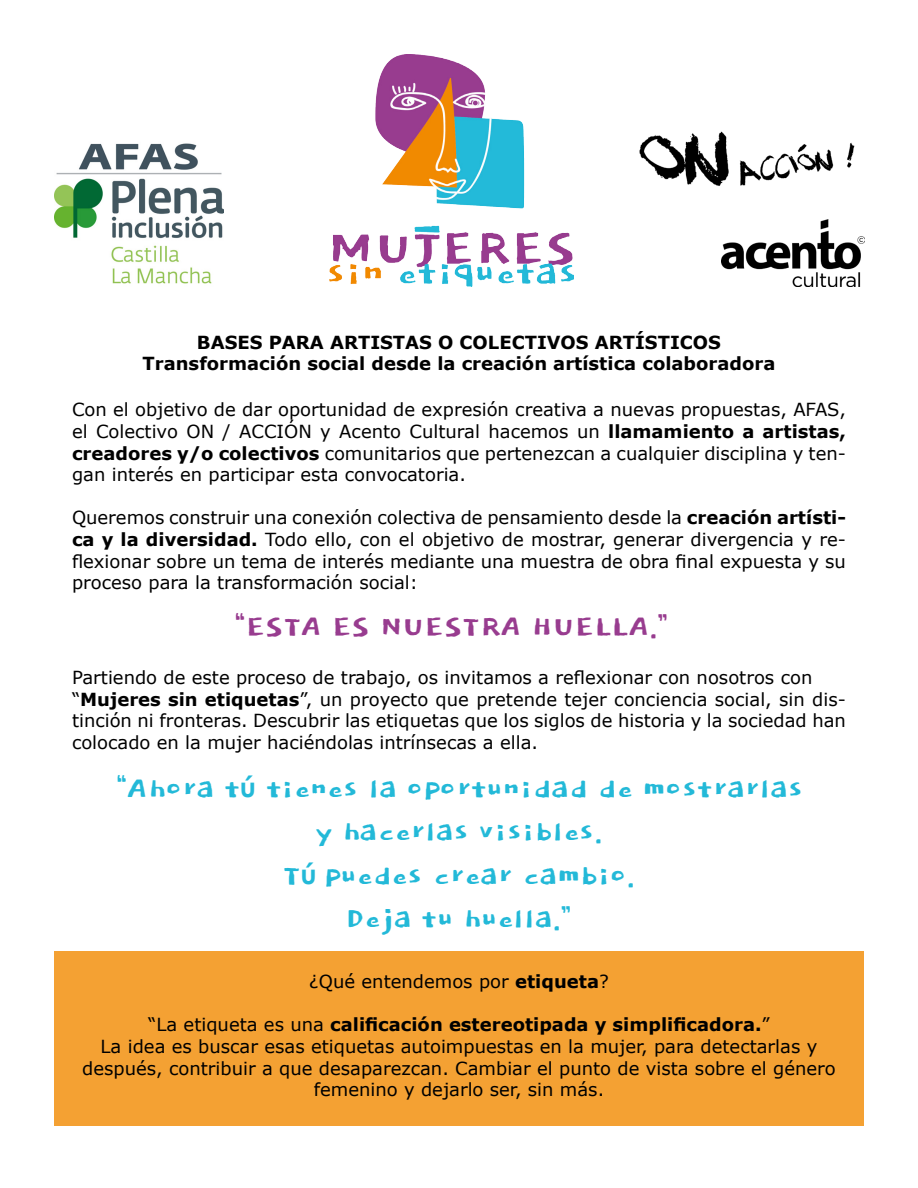
<style>
.page{position:relative;width:918px;height:1188px;background:#fff}
.page>*{position:absolute;margin:0;border:0;box-sizing:border-box;transform-origin:0 0}
.t1{font:36px "Dokdo";color:#23b9d8}
.t2{font:36px "Dokdo";color:#983c8f}
.t3{font:18px/21.6px "Verdana";color:#000;text-align:justify}
.t4{font:700 18px "Verdana";color:#000}
.s1{font-weight:700}
.s2{font-family:"Century Gothic";font-weight:700;font-size:27px}
.s3{font-weight:400}
</style>
<div class="page">
<div style="left:54px;top:951px;width:810px;height:175px;background:#f4a133"></div>
<img style="left:639px;top:131px;width:226px;height:134px">
<img style="left:329px;top:54px;width:244px;height:233px">
<img style="left:722px;top:220px;width:142px;height:67px">
<img style="left:54px;top:143px;width:169px;height:141px">
<p class="t4" style="left:197px;top:330px;width:525px">BASES PARA ARTISTAS O COLECTIVOS ARTÍSTICOS</p>
<p class="t4" style="left:143px;top:351px;width:634px">Transformación social desde la creación artística colaboradora</p>
<p class="t3" style="left:72px;top:399px;width:776px">Con el objetivo de dar oportunidad de expresión creativa a nuevas propuestas, AFAS, el Colectivo ON / ACCIÓN y Acento Cultural hacemos un <span class="s1">llamamiento a artistas, creadores y/o colectivos</span> comunitarios que pertenezcan a cualquier disciplina y ten&shy;gan interés en participar esta convocatoria.</p>
<p class="t3" style="left:72px;top:507px;width:776px">Queremos construir una conexión colectiva de pensamiento desde la <span class="s1">creación artísti&shy;ca y la diversidad.</span> Todo ello, con el objetivo de mostrar, generar divergencia y re&shy;flexionar sobre un tema de interés mediante una muestra de obra final expuesta y su proceso para la transformación social:</p>
<p class="t2" style="left:233px;top:610px;width:438px">“ESTA ES NUESTRA HUELLA.”</p>
<p class="t3" style="left:72px;top:667px;width:742px">Partiendo de este proceso de trabajo, os invitamos a reflexionar con nosotros con</p>
<p class="t3" style="left:72px;top:688px;width:776px">“<span class="s1">Mujeres sin etiquetas</span>”, un proyecto que pretende tejer conciencia social, sin dis&shy;tinción ni fronteras. Descubrir las etiquetas que los siglos de historia y la sociedad han colocado en la mujer haciéndolas intrínsecas a ella.</p>
<p class="t1" style="left:115px;top:772px;width:690px">“Ahora t<span class="s2">ú</span> tienes la oportunidad de mostrarlas</p>
<p class="t1" style="left:316px;top:815px;width:288px">y hacerlas visibles.</p>
<p class="t1" style="left:283px;top:859px;width:353px">T<span class="s2">ú</span> puedes crear cambio.</p>
<p class="t1" style="left:345px;top:902px;width:229px">Deja tu huella.”</p>
<p class="t3" style="left:309px;top:971px;width:301px">¿Qué entendemos por <span class="s1">etiqueta</span>?</p>
<p class="t4" style="left:148px;top:1012px;width:623px"><span class="s3">“La etiqueta es una</span> calificación estereotipada y simplificadora.<span class="s3">”</span></p>
<p class="t3" style="left:82px;top:1035px;width:755px;text-align:center">La idea es buscar esas etiquetas autoimpuestas en la mujer, para detectarlas y después, contribuir a que desaparezcan. Cambiar el punto de vista sobre el género femenino y dejarlo ser, sin más.</p>
</div>
